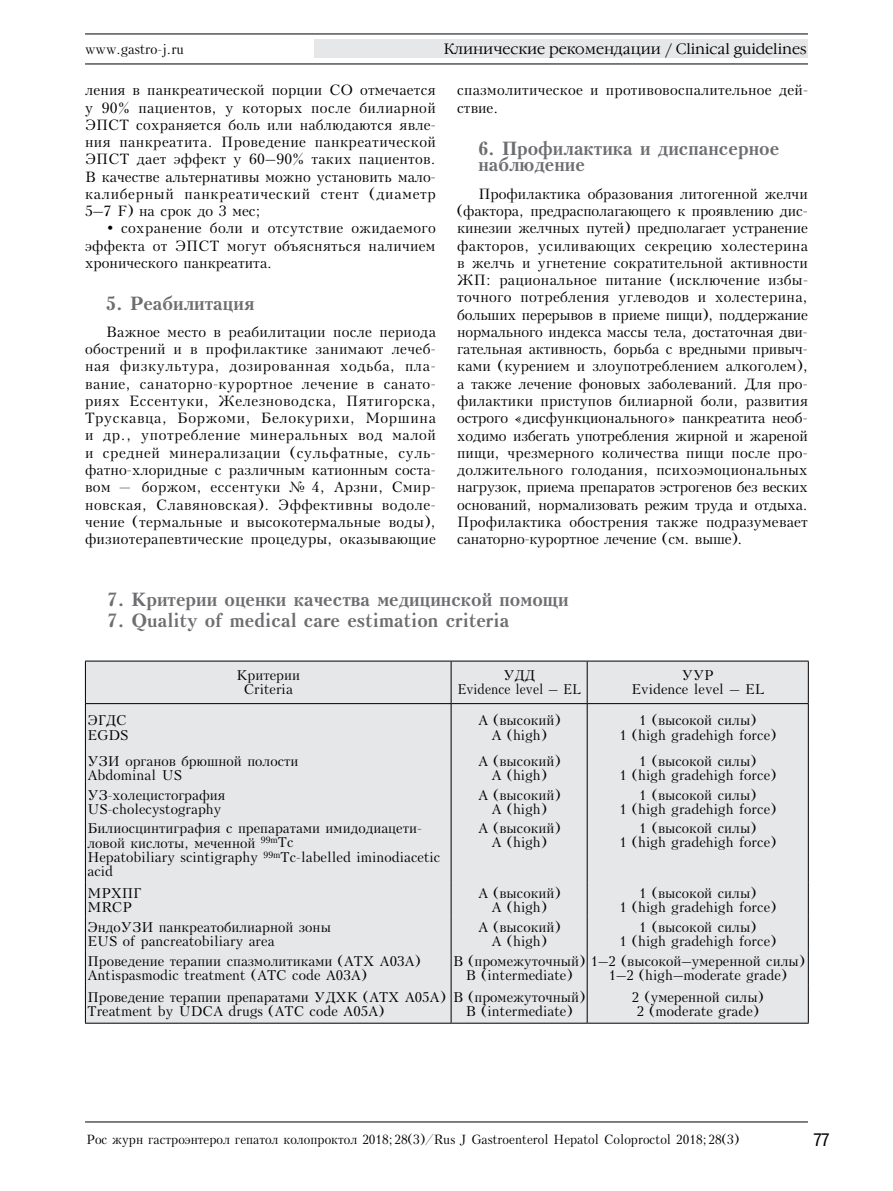
<style>
.page{position:relative;width:893px;height:1191px;background:#fff}
.page>*{position:absolute;margin:0;border:0;box-sizing:border-box;transform-origin:0 0}
.t1{font:700 18px/16.5px "Kudrashov";color:#6d6e71}
.t2{font:18px "Pragmatica Cond C";color:#000}
.t3{font:300 15px "Garamond C";color:#000}
.t4{font:14.25px/17.2px "Kudrashov";letter-spacing:.015em;color:#000;text-align:justify}
.t5{font:13.5px/14.2px "Kudrashov";color:#000;text-align:center}
.t6{font:13.5px "Kudrashov";color:#000;scale:.95 1}
.t7{font:12.75px "Kudrashov";color:#000;scale:.95 1}
</style>
<div class="page">
<hr style="left:85px;top:34px;width:723px;height:1px;background:#000">
<hr style="left:85px;top:64px;width:723px;height:1px;background:#000">
<div style="left:315px;top:40px;width:493px;height:18px;background:#e6e7e8"></div>
<hr style="left:85px;top:1121px;width:723px;height:1px;background:#000">
<div style="left:86px;top:661px;width:722px;height:361px;background:#e6e7e8"></div>
<hr style="left:85px;top:660px;width:366px;height:1px;background:#000">
<hr style="left:85px;top:661px;width:1px;height:42px;background:#000">
<hr style="left:451px;top:660px;width:136px;height:1px;background:#000">
<hr style="left:451px;top:661px;width:1px;height:42px;background:#000">
<hr style="left:587px;top:660px;width:222px;height:1px;background:#000">
<hr style="left:587px;top:661px;width:1px;height:42px;background:#000">
<hr style="left:808px;top:661px;width:1px;height:42px;background:#000">
<hr style="left:85px;top:703px;width:366px;height:1px;background:#000">
<hr style="left:85px;top:704px;width:1px;height:47px;background:#000">
<hr style="left:451px;top:703px;width:136px;height:1px;background:#000">
<hr style="left:451px;top:704px;width:1px;height:47px;background:#000">
<hr style="left:587px;top:703px;width:222px;height:1px;background:#000">
<hr style="left:587px;top:704px;width:1px;height:47px;background:#000">
<hr style="left:808px;top:704px;width:1px;height:47px;background:#000">
<hr style="left:85px;top:751px;width:1px;height:34px;background:#000">
<hr style="left:451px;top:751px;width:1px;height:34px;background:#000">
<hr style="left:587px;top:751px;width:1px;height:34px;background:#000">
<hr style="left:808px;top:751px;width:1px;height:34px;background:#000">
<hr style="left:85px;top:785px;width:1px;height:34px;background:#000">
<hr style="left:451px;top:785px;width:1px;height:34px;background:#000">
<hr style="left:587px;top:785px;width:1px;height:34px;background:#000">
<hr style="left:808px;top:785px;width:1px;height:34px;background:#000">
<hr style="left:85px;top:819px;width:1px;height:63px;background:#000">
<hr style="left:451px;top:819px;width:1px;height:63px;background:#000">
<hr style="left:587px;top:819px;width:1px;height:63px;background:#000">
<hr style="left:808px;top:819px;width:1px;height:63px;background:#000">
<hr style="left:85px;top:882px;width:1px;height:35px;background:#000">
<hr style="left:451px;top:882px;width:1px;height:35px;background:#000">
<hr style="left:587px;top:882px;width:1px;height:35px;background:#000">
<hr style="left:808px;top:882px;width:1px;height:35px;background:#000">
<hr style="left:85px;top:917px;width:1px;height:34px;background:#000">
<hr style="left:451px;top:917px;width:1px;height:34px;background:#000">
<hr style="left:587px;top:917px;width:1px;height:34px;background:#000">
<hr style="left:808px;top:917px;width:1px;height:34px;background:#000">
<hr style="left:85px;top:951px;width:1px;height:34px;background:#000">
<hr style="left:451px;top:951px;width:1px;height:34px;background:#000">
<hr style="left:587px;top:951px;width:1px;height:34px;background:#000">
<hr style="left:808px;top:951px;width:1px;height:34px;background:#000">
<hr style="left:85px;top:985px;width:1px;height:37px;background:#000">
<hr style="left:451px;top:985px;width:1px;height:37px;background:#000">
<hr style="left:587px;top:985px;width:1px;height:37px;background:#000">
<hr style="left:808px;top:985px;width:1px;height:37px;background:#000">
<hr style="left:85px;top:1022px;width:366px;height:1px;background:#000">
<hr style="left:451px;top:1022px;width:136px;height:1px;background:#000">
<hr style="left:587px;top:1022px;width:222px;height:1px;background:#000">
<p class="t6" style="left:85px;top:41px;width:106px">www.gastro-j.ru</p>
<p class="t3" style="left:444px;top:41px;width:364px">Клинические рекомендации / Clinical guidelines</p>
<p class="t4" style="left:85px;top:82px;width:352px">ления в панкреатической порции СО отмечается у 90% пациентов, у которых после билиарной ЭПСТ сохраняется боль или наблюдаются явле&shy;ния панкреатита. Проведение панкреатической ЭПСТ дает эффект у 60–90% таких пациентов.<br>В качестве альтернативы можно установить мало&shy;калиберный панкреатический стент (диаметр 5–7 F) на срок до 3 мес;</p>
<p class="t4" style="left:85px;top:220px;width:352px;text-indent:21px">• сохранение боли и отсутствие ожидаемого эффекта от ЭПСТ могут объясняться наличием хронического панкреатита.</p>
<p class="t1" style="left:106px;top:295px;width:150px">5. Реабилитация</p>
<p class="t4" style="left:85px;top:323px;width:352px;text-indent:21px">Важное место в реабилитации после периода обострений и в профилактике занимают лечеб&shy;ная физкультура, дозированная ходьба, пла&shy;вание, санаторно-курортное лечение в санато&shy;риях Ессентуки, Железноводска, Пятигорска, Трускавца, Боржоми, Белокурихи, Моршина и др., употребление минеральных вод малой и средней минерализации (сульфатные, суль&shy;фатно-хлоридные с различным катионным соста&shy;вом — боржом, ессентуки № 4, Арзни, Смир&shy;новская, Славяновская). Эффективны водоле&shy;чение (термальные и высокотермальные воды), физиотерапевтические процедуры, оказывающие</p>
<p class="t4" style="left:457px;top:82px;width:352px">спазмолитическое и противовоспалительное дей&shy;ствие.</p>
<p class="t1" style="left:478px;top:140px;width:302px">6. Профилактика и диспансерное наблюдение</p>
<p class="t4" style="left:457px;top:185px;width:352px;text-indent:21px">Профилактика образования литогенной желчи (фактора, предрасполагающего к проявлению дис&shy;кинезии желчных путей) предполагает устранение факторов, усиливающих секрецию холестерина в желчь и угнетение сократительной активности ЖП: рациональное питание (исключение избы&shy;точного потребления углеводов и холестерина, больших перерывов в приеме пищи), поддержание нормального индекса массы тела, достаточная дви&shy;гательная активность, борьба с вредными привыч&shy;ками (курением и злоупотреблением алкоголем), а также лечение фоновых заболеваний. Для про&shy;филактики приступов билиарной боли, развития острого «дисфункционального» панкреатита необ&shy;ходимо избегать употребления жирной и жареной пищи, чрезмерного количества пищи после про&shy;должительного голодания, психоэмоциональных нагрузок, приема препаратов эстрогенов без веских оснований, нормализовать режим труда и отдыха.<br>Профилактика обострения также подразумевает санаторно-курортное лечение (см. выше).</p>
<p class="t1" style="left:108px;top:591px;width:463px">7. Критерии оценки качества медицинской помощи</p>
<p class="t1" style="left:108px;top:612px;width:403px">7. Quality of medical care estimation criteria</p>
<p class="t5" style="left:236px;top:668px;width:65px">Критерии<br>Сriteria</p>
<p class="t5" style="left:457px;top:668px;width:125px">УДД<br>Evidence level – EL</p>
<p class="t5" style="left:631px;top:668px;width:134px">УУР<br>Evidence level – EL</p>
<p class="t5" style="left:88px;top:713px;width:42px;text-align:left">ЭГДС<br>EGDS</p>
<p class="t5" style="left:478px;top:713px;width:84px">А (высокий)<br>A (high)</p>
<p class="t5" style="left:619px;top:713px;width:158px">1 (высокой силы)<br>1 (high gradehigh force)</p>
<p class="t5" style="left:88px;top:754px;width:213px;text-align:left">УЗИ органов брюшной полости<br>Abdominal US</p>
<p class="t5" style="left:478px;top:754px;width:84px">А (высокий)<br>A (high)</p>
<p class="t5" style="left:619px;top:754px;width:158px">1 (высокой силы)<br>1 (high gradehigh force)</p>
<p class="t5" style="left:88px;top:788px;width:139px;text-align:left">УЗ-холецистография<br>US-cholecystography</p>
<p class="t5" style="left:478px;top:788px;width:84px">А (высокий)<br>A (high)</p>
<p class="t5" style="left:619px;top:788px;width:158px">1 (высокой силы)<br>1 (high gradehigh force)</p>
<p class="t5" style="left:88px;top:821px;width:354px;text-align:left">Билиосцинтиграфия с препаратами имидодиацети&shy;ловой кислоты, меченной <sup>99m</sup>Tc<br>Hepatobiliary scintigraphy <sup>99m</sup>Tc-labelled iminodiacetic acid</p>
<p class="t5" style="left:478px;top:821px;width:84px">А (высокий)<br>A (high)</p>
<p class="t5" style="left:619px;top:821px;width:158px">1 (высокой силы)<br>1 (high gradehigh force)</p>
<p class="t5" style="left:88px;top:886px;width:55px;text-align:left">МРХПГ<br>MRCP</p>
<p class="t5" style="left:478px;top:886px;width:84px">А (высокий)<br>A (high)</p>
<p class="t5" style="left:619px;top:886px;width:158px">1 (высокой силы)<br>1 (high gradehigh force)</p>
<p class="t5" style="left:88px;top:920px;width:245px;text-align:left">ЭндоУЗИ панкреатобилиарной зоны<br>EUS of pancreatobiliary area</p>
<p class="t5" style="left:478px;top:920px;width:84px">А (высокий)<br>A (high)</p>
<p class="t5" style="left:619px;top:920px;width:158px">1 (высокой силы)<br>1 (high gradehigh force)</p>
<p class="t5" style="left:88px;top:954px;width:334px;text-align:left">Проведение терапии спазмолитиками (АТХ А03А)<br>Antispasmodic treatment (ATC code A03A)</p>
<p class="t5" style="left:466px;top:954px;width:340px;text-align:left;text-indent:-13px">В (промежуточный) 1–2 (высокой–умеренной силы)<br>B (intermediate)</p>
<p class="t5" style="left:609px;top:968px;width:180px">1–2 (high–moderate grade)</p>
<p class="t5" style="left:88px;top:990px;width:360px;text-align:left">Проведение терапии препаратами УДХК (АТХ А05А)<br>Treatment by UDCA drugs (ATC code A05A)</p>
<p class="t5" style="left:453px;top:990px;width:133px">В (промежуточный)<br>B (intermediate)</p>
<p class="t5" style="left:632px;top:990px;width:133px">2 (умеренной силы)<br>2 (moderate grade)</p>
<p class="t7" style="left:87px;top:1132px;width:688px">Рос журн гастроэнтерол гепатол колопроктол 2018;28(3)/Rus J Gastroenterol Hepatol Coloproctol 2018;28(3)</p>
<p class="t2" style="left:814px;top:1130px;width:17px">77</p>
</div>
